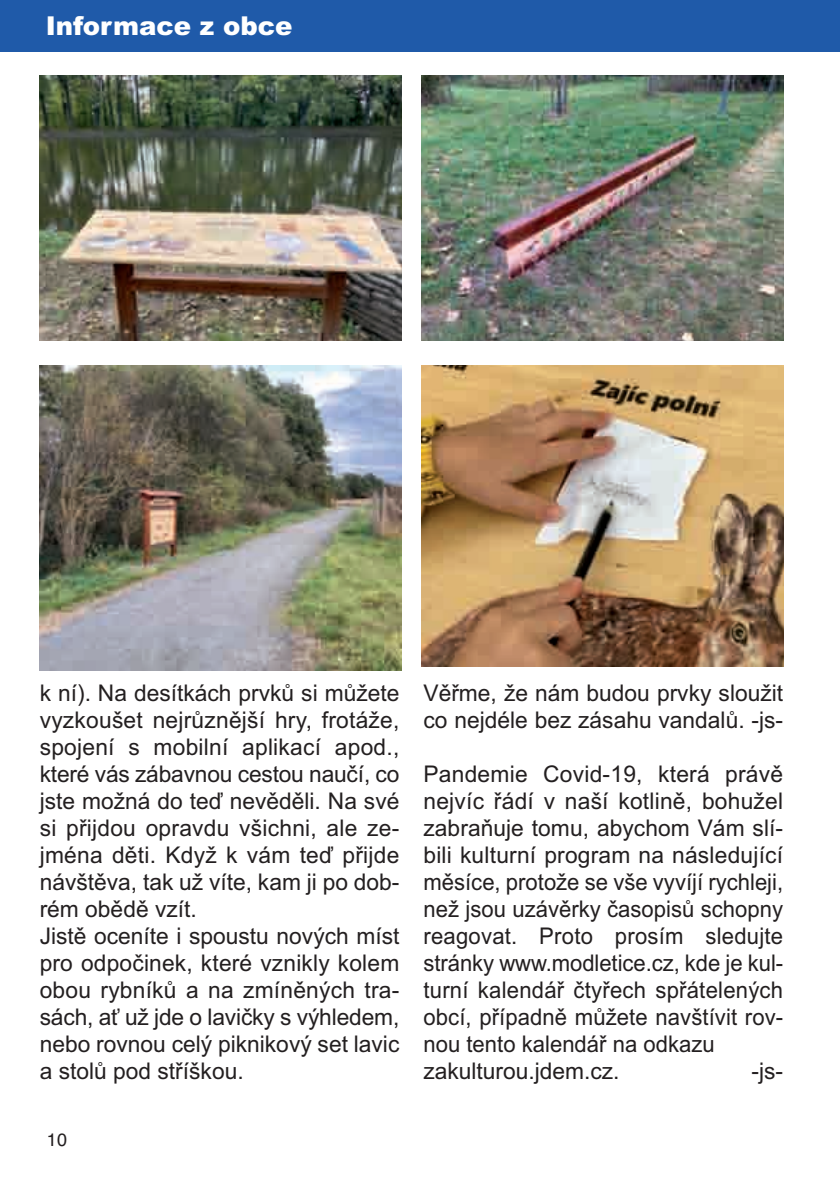
<style>
.page{position:relative;width:840px;height:1191px;background:#fff}
.page>*{position:absolute;margin:0;border:0;box-sizing:border-box;transform-origin:0 0}
.t1{font:900 26px "Arial";color:#fff}
.t2{font:23px/27px "Arial";color:#231f20}
.t3{font:18px "Helvetica";color:#231f20}
</style>
<div class="page">
<div style="left:0;top:0;width:839px;height:51px;background:#1f5aa9"></div>
<img style="left:40px;top:76px;width:361px;height:265px">
<img style="left:40px;top:365px;width:361px;height:305px">
<img style="left:421px;top:76px;width:361px;height:265px">
<img style="left:421px;top:365px;width:361px;height:301px">
<p class="t1" style="left:46px;top:11px;width:248px">Informace z obce</p>
<p class="t2" style="left:40px;top:681px;width:361px">k ní). Na desítkách prvků si můžete vyzkoušet nejrůznější hry, frotáže, spojení s mobilní aplikací apod., které vás zábavnou cestou naučí, co jste možná do teď nevěděli. Na své si přijdou opravdu všichni, ale ze&shy;jména děti. Když k vám teď přijde návštěva, tak už víte, kam ji po dob&shy;rém obědě vzít.<br>Jistě oceníte i spoustu nových míst pro odpočinek, které vznikly kolem obou rybníků a na zmíněných tra&shy;sách, ať už jde o lavičky s výhledem, nebo rovnou celý piknikový set lavic a stolů pod stříškou.</p>
<p class="t2" style="left:423px;top:682px;width:361px">Věřme, že nám budou prvky sloužit co nejdéle bez zásahu vandalů. -js-</p>
<p class="t2" style="left:423px;top:763px;width:361px">Pandemie Covid-19, která právě nejvíc řádí v naší kotlině, bohužel zabraňuje tomu, abychom Vám slí&shy;bili kulturní program na následující měsíce, protože se vše vyvíjí rychleji, než jsou uzávěrky časopisů schopny reagovat. Proto prosím sledujte stránky www.modletice.cz, kde je kul&shy;turní kalendář čtyřech spřátelených obcí, případně můžete navštívit rov&shy;nou tento kalendář na odkazu zakulturou.jdem.cz.</p>
<p class="t2" style="left:751px;top:1059px;width:33px">-js-</p>
<p class="t3" style="left:47px;top:1133px;width:22px">10</p>
</div>
